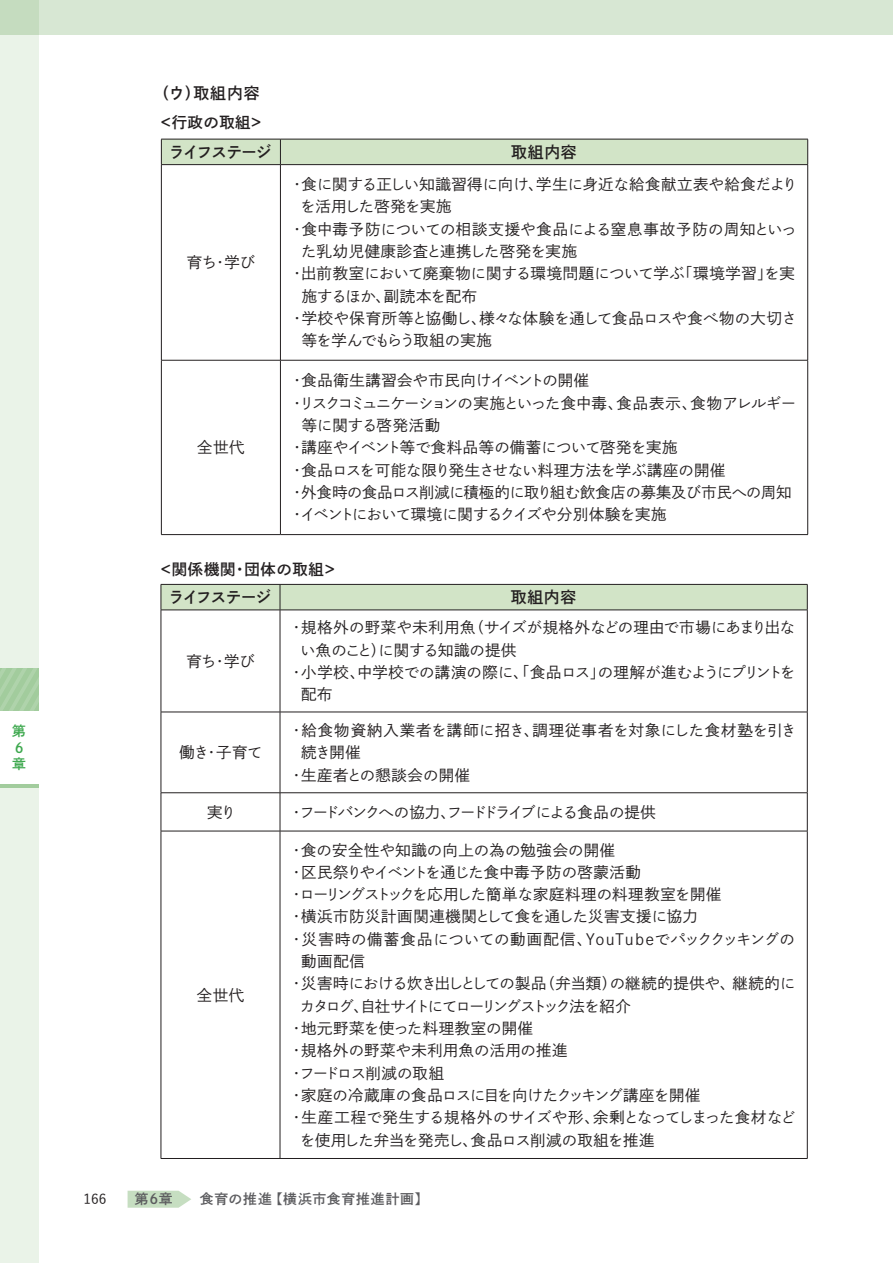
<style>
.page{position:relative;width:893px;height:1263px;background:#fff}
.page>*{position:absolute;margin:0;border:0;box-sizing:border-box;transform-origin:0 0}
.t1{font:15.9px "P Shuei Go Gin Std N B";letter-spacing:-.055em;color:#231f20}
.t2{font:15.9px "P Shuei Go Gin Std N B";letter-spacing:-.075em;color:#231f20}
.t3{font:15.45px "P Shuei Go Gin Std N L";letter-spacing:.005em;color:#231f20}
.t4{font:15.45px "P Shuei Go Gin Std N L";letter-spacing:.04em;color:#231f20}
.t5{font:15.45px "P Shuei Go Gin Std N L";letter-spacing:.025em;color:#231f20}
.t6{font:15.45px "P Shuei Go Gin Std N L";letter-spacing:-.075em;color:#231f20}
.t7{font:15.45px "P Shuei Go Gin Std N L";letter-spacing:.065em;color:#231f20}
.t8{font:15.45px "P Shuei Go Gin Std N L";letter-spacing:-.115em;color:#231f20}
.t9{font:15.45px "P Shuei Go Gin Std N L";letter-spacing:-.04em;color:#231f20}
.t10{font:15.45px "P Shuei Go Gin Std N L";letter-spacing:-.145em;color:#231f20}
.t11{font:15.45px "P Shuei Go Gin Std N B";letter-spacing:.04em;color:#231f20}
.t12{font:15.45px "P Shuei Go Gin Std N L";letter-spacing:-.03em;color:#231f20}
.t13{font:15.45px "P Shuei Go Gin Std N L";letter-spacing:-.06em;color:#231f20}
.t14{font:13.8px "P Shuei Go Gin Std N B";letter-spacing:.06em;color:#5c5c5f}
.t15{font:500 13.8px "Yu Go Pr 6 N";color:#231f20}
.t16{font:13.8px/16.5px "P Shuei Go Gin Std N B";color:#3da84e}
</style>
<div class="page">
<svg style="left:128px;top:1191px;width:63px;height:17px"></svg>
<div style="left:0;top:787px;width:38px;height:476px;background:#eaf3e8"></div>
<div style="left:0;top:0;width:38px;height:668px;background:#eaf3e8"></div>
<svg style="left:0;top:668px;width:38px;height:43px;background:#a7cea2"></svg>
<hr style="left:0;top:784px;width:38px;height:3px;background:#a2cc9d">
<div style="left:0;top:0;width:893px;height:34px;background:#d7e7d3"></div>
<div style="left:161px;top:139px;width:647px;height:25px;background:#d2e4c7"></div>
<hr style="left:161px;top:164px;width:119px;height:1px;background:#231f20">
<hr style="left:161px;top:165px;width:1px;height:195px;background:#231f20">
<hr style="left:280px;top:164px;width:528px;height:1px;background:#231f20">
<hr style="left:280px;top:165px;width:1px;height:195px;background:#231f20">
<hr style="left:807px;top:165px;width:1px;height:195px;background:#231f20">
<hr style="left:161px;top:360px;width:119px;height:1px;background:#231f20">
<hr style="left:161px;top:360px;width:1px;height:174px;background:#231f20">
<hr style="left:280px;top:360px;width:528px;height:1px;background:#231f20">
<hr style="left:280px;top:360px;width:1px;height:174px;background:#231f20">
<hr style="left:807px;top:360px;width:1px;height:174px;background:#231f20">
<hr style="left:161px;top:534px;width:119px;height:1px;background:#231f20">
<hr style="left:280px;top:534px;width:528px;height:1px;background:#231f20">
<svg style="left:161px;top:584px;width:647px;height:26px;background:#c7d8bc"></svg>
<hr style="left:161px;top:610px;width:119px;height:1px;background:#231f20">
<hr style="left:161px;top:610px;width:1px;height:102px;background:#231f20">
<hr style="left:280px;top:610px;width:527px;height:1px;background:#231f20">
<hr style="left:280px;top:610px;width:1px;height:102px;background:#231f20">
<hr style="left:807px;top:610px;width:1px;height:102px;background:#231f20">
<hr style="left:161px;top:712px;width:119px;height:1px;background:#231f20">
<hr style="left:161px;top:712px;width:1px;height:80px;background:#231f20">
<hr style="left:280px;top:712px;width:527px;height:1px;background:#231f20">
<hr style="left:280px;top:712px;width:1px;height:80px;background:#231f20">
<hr style="left:807px;top:712px;width:1px;height:80px;background:#231f20">
<hr style="left:161px;top:792px;width:119px;height:1px;background:#231f20">
<hr style="left:161px;top:793px;width:1px;height:38px;background:#231f20">
<hr style="left:280px;top:792px;width:527px;height:1px;background:#231f20">
<hr style="left:280px;top:793px;width:1px;height:38px;background:#231f20">
<hr style="left:807px;top:793px;width:1px;height:38px;background:#231f20">
<hr style="left:161px;top:831px;width:119px;height:1px;background:#231f20">
<hr style="left:161px;top:831px;width:1px;height:327px;background:#231f20">
<hr style="left:280px;top:831px;width:527px;height:1px;background:#231f20">
<hr style="left:280px;top:831px;width:1px;height:327px;background:#231f20">
<hr style="left:807px;top:831px;width:1px;height:327px;background:#231f20">
<hr style="left:161px;top:1158px;width:119px;height:1px;background:#231f20">
<hr style="left:280px;top:1158px;width:527px;height:1px;background:#231f20">
<p class="t16" style="left:12px;top:723px;width:15px">第<br>6章</p>
<p class="t1" style="left:153px;top:82px;width:108px">（ウ）取組内容</p>
<p class="t11" style="left:158px;top:112px;width:107px">＜行政の取組＞</p>
<p class="t2" style="left:169px;top:141px;width:104px">ライフステージ</p>
<p class="t1" style="left:511px;top:141px;width:67px">取組内容</p>
<p class="t3" style="left:187px;top:252px;width:70px">育ち・学び</p>
<p class="t3" style="left:289px;top:174px;width:510px">・食に関する正しい知識習得に向け、学生に身近な給食献立表や給食だより</p>
<p class="t3" style="left:300px;top:196px;width:153px">を活用した啓発を実施</p>
<p class="t5" style="left:289px;top:219px;width:509px">・食中毒予防についての相談支援や食品による窒息事故予防の周知といっ</p>
<p class="t4" style="left:301px;top:241px;width:277px">た乳幼児健康診査と連携した啓発を実施</p>
<p class="t3" style="left:289px;top:263px;width:507px">・出前教室において廃棄物に関する環境問題について学ぶ「環境学習」を実</p>
<p class="t3" style="left:302px;top:286px;width:177px">施するほか、副読本を配布</p>
<p class="t3" style="left:289px;top:308px;width:509px">・学校や保育所等と協働し、様々な体験を通して食品ロスや食べ物の大切さ</p>
<p class="t12" style="left:302px;top:330px;width:192px">等を学んでもらう取組の実施</p>
<p class="t3" style="left:289px;top:370px;width:302px">・食品衛生講習会や市民向けイベントの開催</p>
<p class="t6" style="left:289px;top:392px;width:508px">・リスクコミュニケーションの実施といった食中毒、食品表示、食物アレルギー</p>
<p class="t3" style="left:302px;top:415px;width:140px">等に関する啓発活動</p>
<p class="t3" style="left:289px;top:437px;width:390px">・講座やイベント等で食料品等の備蓄について啓発を実施</p>
<p class="t3" style="left:289px;top:459px;width:438px">・食品ロスを可能な限り発生させない料理方法を学ぶ講座の開催</p>
<p class="t3" style="left:289px;top:482px;width:504px">・外食時の食品ロス削減に積極的に取り組む飲食店の募集及び市民への周知</p>
<p class="t9" style="left:289px;top:504px;width:379px">・イベントにおいて環境に関するクイズや分別体験を実施</p>
<p class="t11" style="left:158px;top:558px;width:181px">＜関係機関・団体の取組＞</p>
<p class="t2" style="left:168px;top:586px;width:104px">ライフステージ</p>
<p class="t1" style="left:511px;top:586px;width:67px">取組内容</p>
<p class="t3" style="left:197px;top:437px;width:49px">全世代</p>
<p class="t3" style="left:186px;top:651px;width:70px">育ち・学び</p>
<p class="t3" style="left:179px;top:742px;width:85px">働き・子育て</p>
<p class="t3" style="left:289px;top:617px;width:508px">・規格外の野菜や未利用魚（サイズが規格外などの理由で市場にあまり出な</p>
<p class="t3" style="left:300px;top:639px;width:218px">い魚のこと）に関する知識の提供</p>
<p class="t3" style="left:289px;top:662px;width:508px">・小学校、中学校での講演の際に、「食品ロス」の理解が進むようにプリントを</p>
<p class="t3" style="left:301px;top:684px;width:33px">配布</p>
<p class="t7" style="left:289px;top:720px;width:509px">・給食物資納入業者を講師に招き、調理従事者を対象にした食材塾を引き</p>
<p class="t3" style="left:301px;top:742px;width:61px">続き開催</p>
<p class="t5" style="left:289px;top:764px;width:183px">・生産者との懇談会の開催</p>
<p class="t3" style="left:207px;top:801px;width:31px">実り</p>
<p class="t8" style="left:289px;top:801px;width:369px">・フードバンクへの協力、フードドライブによる食品の提供</p>
<p class="t3" style="left:197px;top:984px;width:49px">全世代</p>
<p class="t3" style="left:289px;top:839px;width:328px">・食の安全性や知識の向上の為の勉強会の開催</p>
<p class="t3" style="left:289px;top:862px;width:353px">・区民祭りやイベントを通じた食中毒予防の啓蒙活動</p>
<p class="t3" style="left:289px;top:884px;width:434px">・ローリングストックを応用した簡単な家庭料理の料理教室を開催</p>
<p class="t4" style="left:289px;top:906px;width:411px">・横浜市防災計画関連機関として食を通した災害支援に協力</p>
<p class="t4" style="left:289px;top:928px;width:508px">・災害時の備蓄食品についての動画配信、YouTubeでパッククッキングの</p>
<p class="t3" style="left:301px;top:951px;width:65px">動画配信</p>
<p class="t3" style="left:289px;top:973px;width:508px">・災害時における炊き出しとしての製品（弁当類）の継続的提供や、継続的に</p>
<p class="t10" style="left:300px;top:995px;width:332px">カタログ、自社サイトにてローリングストック法を紹介</p>
<p class="t5" style="left:289px;top:1018px;width:246px">・地元野菜を使った料理教室の開催</p>
<p class="t3" style="left:289px;top:1040px;width:280px">・規格外の野菜や未利用魚の活用の推進</p>
<p class="t13" style="left:289px;top:1062px;width:157px">・フードロス削減の取組</p>
<p class="t3" style="left:289px;top:1085px;width:413px">・家庭の冷蔵庫の食品ロスに目を向けたクッキング講座を開催</p>
<p class="t3" style="left:289px;top:1107px;width:509px">・生産工程で発生する規格外のサイズや形、余剰となってしまった食材など</p>
<p class="t3" style="left:300px;top:1129px;width:356px">を使用した弁当を発売し、食品ロス削減の取組を推進</p>
<p class="t15" style="left:83px;top:1186px;width:25px">166</p>
<p class="t14" style="left:135px;top:1190px;width:39px">第6章</p>
<p class="t14" style="left:200px;top:1190px;width:230px">食育の推進【横浜市食育推進計画】</p>
</div>
